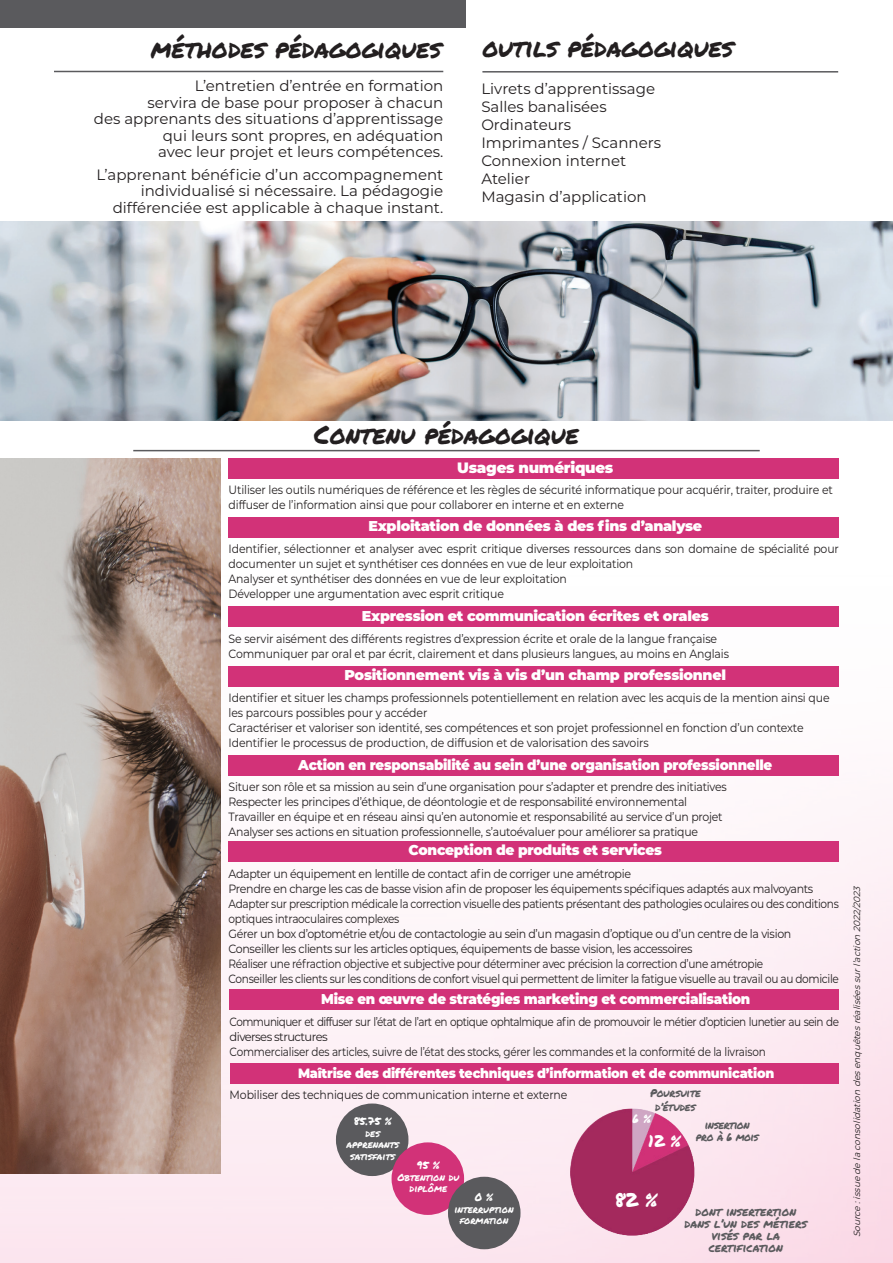
<style>
.page{position:relative;width:893px;height:1263px;background:#fff}
.page>*{position:absolute;margin:0;border:0;box-sizing:border-box;transform-origin:0 0}
.t1{font:25.5px "Permanent Marker";color:#231f20}
.t2{font:19.5px "Permanent Marker";color:#fff}
.t3{font:16.5px "Permanent Marker";color:#fff}
.t4{font:15px/18px "Montserrat";color:#231f20;text-align:right}
.t5{font:900 15px "Montserrat";letter-spacing:-.02em;color:#fff}
.t6{font:900 14.25px "Montserrat";letter-spacing:-.02em;color:#fff}
.t7{font:900 14.25px "Montserrat";letter-spacing:-.02em;color:#fff;scale:.94 1}
.t8{font:900 13.5px "Montserrat";letter-spacing:-.02em;color:#fff;scale:.94 1}
.t9{font:12px/15px "Montserrat";letter-spacing:-.02em;color:#231f20;scale:.91 1}
.t10{font:12px/15px "Montserrat";letter-spacing:-.02em;color:#231f20;scale:.92 1}
.t11{font:12px/15px "Montserrat";letter-spacing:-.05em;color:#231f20;scale:.87 1}
.t12{font:12px/12px "Permanent Marker";color:#5a5a5d;text-align:center}
.t13{font:12px "Permanent Marker";color:#fff}
.t14{font:10.95px/12.1px "Permanent Marker";letter-spacing:-.03em;color:#5a5a5d;text-align:center}
.t15{font:10.95px/13px "Permanent Marker";letter-spacing:-.01em;color:#5a5a5d;text-align:center}
.t16{font:10.8px "Permanent Marker";color:#fff}
.t17{font:9.9px/11.9px "Permanent Marker";color:#fff;text-align:center}
.t18{font:italic 9px "Montserrat";color:#231f20}
</style>
<div class="page">
<img style="left:0;top:449px;width:893px;height:814px">
<hr style="left:133px;top:450px;width:627px;height:1px;background:#5a5a5d">
<hr style="left:482px;top:71px;width:356px;height:2px;background:#5a5a5d">
<hr style="left:54px;top:71px;width:389px;height:1px;background:#5a5a5d">
<img style="left:0;top:221px;width:893px;height:200px">
<div style="left:0;top:0;width:466px;height:28px;background:#5a5a5d"></div>
<div style="left:229px;top:459px;width:610px;height:20px;background:#d23278"></div>
<img style="left:0;top:459px;width:220px;height:714px">
<div style="left:229px;top:517px;width:610px;height:20px;background:#d23278"></div>
<div style="left:229px;top:607px;width:610px;height:20px;background:#d23278"></div>
<div style="left:229px;top:666px;width:610px;height:20px;background:#d23278"></div>
<div style="left:229px;top:756px;width:610px;height:20px;background:#d23278"></div>
<div style="left:229px;top:841px;width:610px;height:20px;background:#d23278"></div>
<div style="left:230px;top:990px;width:609px;height:20px;background:#d23278"></div>
<div style="left:230px;top:1063px;width:609px;height:20px;background:#d23278"></div>
<img style="left:530px;top:1105px;width:190px;height:152px">
<div style="left:336px;top:1103px;width:72px;height:73px;background:#5a5a5d;border-radius:50%"></div>
<div style="left:392px;top:1142px;width:72px;height:73px;background:#d23278;border-radius:50%"></div>
<div style="left:448px;top:1177px;width:72px;height:72px;background:#5a5a5d;border-radius:50%"></div>
<h1 class="t1" style="left:151px;top:30px;width:292px">méthodes pédagogiques</h1>
<h1 class="t1" style="left:482px;top:29px;width:253px">outils pédagogiques</h1>
<p class="t4" style="left:481px;top:79px;width:181px;text-align:left">Livrets d’apprentissage<br>Salles banalisées<br>Ordinateurs<br>Imprimantes / Scanners<br>Connexion internet<br>Atelier<br>Magasin d’application</p>
<p class="t4" style="left:94px;top:77px;width:351px;line-height:16.5px">L’entretien d’entrée en formation<br>servira de base pour proposer à chacun<br>des apprenants des situations d’apprentissage qui leurs sont propres, en adéquation<br>avec leur projet et leurs compétences.</p>
<p class="t4" style="left:96px;top:165px;width:348px;line-height:16.5px">L’apprenant bénéficie d’un accompagnement individualisé si nécessaire. La pédagogie différenciée est applicable à chaque instant.</p>
<h1 class="t1" style="left:314px;top:416px;width:266px">Contenu pédagogique</h1>
<p class="t5" style="left:457px;top:457px;width:158px">Usages numériques</p>
<p class="t9" style="left:229px;top:482px;width:666px">Utiliser les outils numériques de référence et les règles de sécurité informatique pour acquérir, traiter, produire et diffuser de l’information ainsi que pour collaborer en interne et en externe</p>
<p class="t9" style="left:229px;top:541px;width:672px">Identifier, sélectionner et analyser avec esprit critique diverses ressources dans son domaine de spécialité pour documenter un sujet et synthétiser ces données en vue de leur exploitation<br>Analyser et synthétiser des données en vue de leur exploitation<br>Développer une argumentation avec esprit critique</p>
<p class="t6" style="left:362px;top:605px;width:348px">Expression et communication écrites et orales</p>
<p class="t9" style="left:229px;top:631px;width:552px">Se servir aisément des différents registres d’expression écrite et orale de la langue française<br>Communiquer par oral et par écrit, clairement et dans plusieurs langues, au moins en Anglais</p>
<p class="t6" style="left:344px;top:664px;width:383px">Positionnement vis à vis d’un champ professionnel</p>
<p class="t9" style="left:229px;top:690px;width:662px">Identifier et situer les champs professionnels potentiellement en relation avec les acquis de la mention ainsi que les parcours possibles pour y accéder<br>Caractériser et valoriser son identité, ses compétences et son projet professionnel en fonction d’un contexte Identifier le processus de production, de diffusion et de valorisation des savoirs</p>
<p class="t7" style="left:298px;top:754px;width:506px">Action en responsabilité au sein d’une organisation professionnelle</p>
<p class="t9" style="left:229px;top:779px;width:549px">Situer son rôle et sa mission au sein d’une organisation pour s’adapter et prendre des initiatives Respecter les principes d’éthique, de déontologie et de responsabilité environnemental Travailler en équipe et en réseau ainsi qu’en autonomie et responsabilité au service d’un projet Analyser ses actions en situation professionnelle, s’autoévaluer pour améliorer sa pratique</p>
<p class="t6" style="left:409px;top:839px;width:255px">Conception de produits et services</p>
<p class="t10" style="left:229px;top:865px;width:665px">Adapter un équipement en lentille de contact afin de corriger une amétropie<br>Prendre en charge les cas de basse vision afin de proposer les équipements spécifiques adaptés aux malvoyants Adapter sur prescription médicale la correction visuelle des patients présentant des pathologies oculaires ou des conditions optiques intraoculaires complexes<br>Gérer un box d’optométrie et/ou de contactologie au sein d’un magasin d’optique ou d’un centre de la vision Conseiller les clients sur les articles optiques, équipements de basse vision, les accessoires<br>Réaliser une réfraction objective et subjective pour déterminer avec précision la correction d’une amétropie<br>Conseiller les clients sur les conditions de confort visuel qui permettent de limiter la fatigue visuelle au travail ou au domicile</p>
<p class="t11" style="left:230px;top:1014px;width:702px">Communiquer et diffuser sur l’état de l’art en optique ophtalmique afin de promouvoir le métier d’opticien lunetier au sein de diverses structures<br>Commercialiser des articles, suivre de l’état des stocks, gérer les commandes et la conformité de la livraison</p>
<p class="t9" style="left:230px;top:1087px;width:373px">Mobiliser des techniques de communication interne et externe</p>
<p class="t6" style="left:368px;top:515px;width:335px">Exploitation de données à des fins d’analyse</p>
<p class="t7" style="left:321px;top:988px;width:458px">Mise en œuvre de stratégies marketing et commercialisation</p>
<p class="t8" style="left:298px;top:1063px;width:508px">Maîtrise des différentes techniques d’information et de communication</p>
<p class="t16" style="left:354px;top:1113px;width:40px">85.75 %</p>
<p class="t17" style="left:346px;top:1127px;width:54px">des apprenants satisfaits</p>
<p class="t16" style="left:417px;top:1157px;width:24px">95 %</p>
<p class="t17" style="left:397px;top:1171px;width:63px">Obtention du diplôme</p>
<p class="t15" style="left:650px;top:1086px;width:52px">Poursuite d’études</p>
<p class="t13" style="left:633px;top:1109px;width:20px">6 %</p>
<p class="t14" style="left:696px;top:1118px;width:64px">insertion pro à 6 mois</p>
<h3 class="t3" style="left:648px;top:1129px;width:34px">12 %</h3>
<p class="t16" style="left:475px;top:1189px;width:20px">0 %</p>
<p class="t17" style="left:454px;top:1203px;width:61px">interruption formation</p>
<h2 class="t2" style="left:615px;top:1185px;width:44px">82 %</h2>
<p class="t12" style="left:684px;top:1205px;width:124px">dont insertertion dans l’un des métiers visés par la certification</p>
<p class="t18" style="left:851px;top:1237px;width:356px;rotate:-90deg">Source:issuedelaconsolidation desenquêtesréaliséessurl’action 2022/2023</p>
</div>
